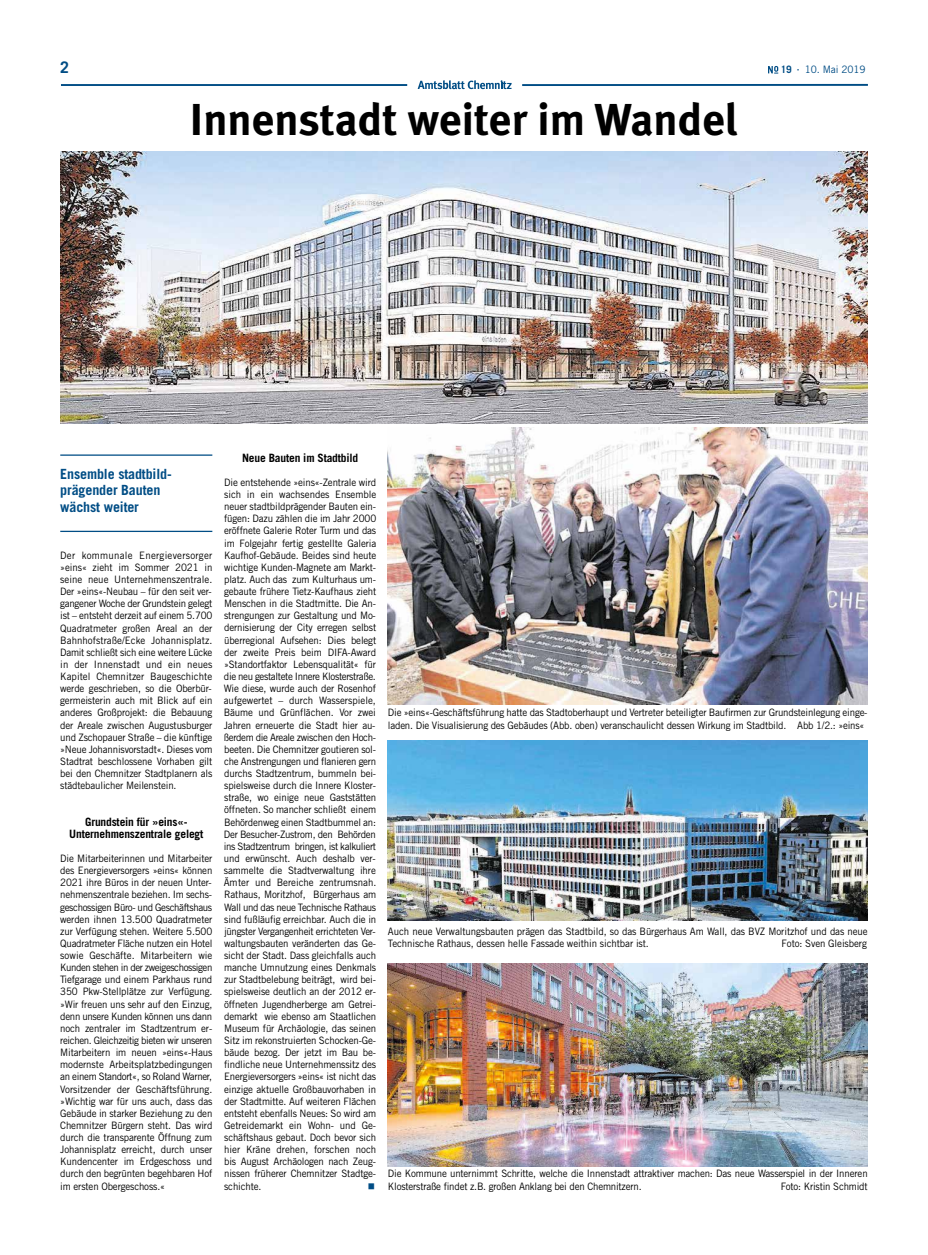
<style>
.page{position:relative;width:928px;height:1255px;background:#fff}
.page>*{position:absolute;margin:0;border:0;box-sizing:border-box;transform-origin:0 0}
.t1{font:700 44.62px "Meta Plus";color:#000}
.t2{font:700 16px "Trade Gothic LT Std";color:#004d85}
.t3{font:700 14px/16.9px "Trade Gothic LT Std";letter-spacing:-.01em;color:#004d85}
.t4{font:700 11.5px/12.1px "Trade Gothic LT Std";letter-spacing:-.015em;color:#000;text-align:center}
.t5{font:10.25px/12.1px "Trade Gothic LT Std";letter-spacing:-.02em;color:#000;text-align:justify;scale:.95 1}
.t6{font:10.25px "Trade Gothic LT Std";letter-spacing:-.01em;color:#004d85}
.t7{font:700 10.25px "Trade Gothic LT Std";color:#004d85}
.t8{font:10.25px "Wingdings";color:#004d85;scale:.94 1}
</style>
<div class="page">
<svg style="left:768px;top:66px;width:10px;height:8px"></svg>
<hr style="left:61px;top:84px;width:346px;height:2px;background:#004d85">
<hr style="left:522px;top:84px;width:345px;height:2px;background:#004d85">
<svg style="left:417px;top:80px;width:94px;height:9px"></svg>
<img style="left:388px;top:427px;width:479px;height:277px">
<hr style="left:60px;top:454px;width:152px;height:2px;background:#004d85">
<hr style="left:60px;top:530px;width:152px;height:2px;background:#004d85">
<img style="left:60px;top:152px;width:807px;height:271px">
<img style="left:388px;top:963px;width:479px;height:203px">
<img style="left:388px;top:740px;width:479px;height:180px">
<h2 class="t2" style="left:60px;top:58px;width:10px">2</h2>
<p class="t7" style="left:780px;top:63px;width:13px">19</p>
<p class="t6" style="left:804px;top:64px;width:62px">10. Mai 2019</p>
<h1 class="t1" style="left:189px;top:93px;width:550px">Innenstadt weiter im Wandel</h1>
<h3 class="t3" style="left:60px;top:465px;width:113px">Ensemble stadtbild&shy;prägender Bauten wächst weiter</h3>
<p class="t5" style="left:60px;top:549px;width:162px">Der kommunale Energieversorger »eins« zieht im Sommer 2021 in seine neue Unternehmenszentrale.<br>Der »eins«-Neubau – für den seit ver&shy;gangener Woche der Grundstein gelegt ist – entsteht derzeit auf einem 5.700<br>Quadratmeter großen Areal an der Bahnhofstraße/Ecke Johannisplatz.<br>Damit schließt sich eine weitere Lücke in der Innenstadt und ein neues Kapitel Chemnitzer Baugeschichte werde geschrieben, so die Oberbür&shy;germeisterin auch mit Blick auf ein anderes Großprojekt: die Bebauung der Areale zwischen Augustusburger und Zschopauer Straße – die künftige »Neue Johannisvorstadt«. Dieses vom Stadtrat beschlossene Vorhaben gilt bei den Chemnitzer Stadtplanern als städtebaulicher Meilenstein.</p>
<p class="t4" style="left:69px;top:815px;width:136px">Grundstein für »eins«-<br>Unternehmenszentrale gelegt</p>
<p class="t5" style="left:60px;top:852px;width:162px">Die Mitarbeiterinnen und Mitarbeiter des Energieversorgers »eins« können 2021 ihre Büros in der neuen Unter&shy;nehmenszentrale beziehen. Im sechs&shy;geschossigen Büro- und Geschäftshaus werden ihnen 13.500 Quadratmeter zur Verfügung stehen. Weitere 5.500<br>Quadratmeter Fläche nutzen ein Hotel sowie Geschäfte. Mitarbeitern wie Kunden stehen in der zweigeschossigen Tiefgarage und einem Parkhaus rund 350 Pkw-Stellplätze zur Verfügung. »Wir freuen uns sehr auf den Einzug, denn unsere Kunden können uns dann noch zentraler im Stadtzentrum er&shy;reichen. Gleichzeitig bieten wir unseren Mitarbeitern im neuen »eins«-Haus modernste Arbeitsplatzbedingungen an einem Standort«, so Roland Warner, Vorsitzender der Geschäftsführung. »Wichtig war für uns auch, dass das Gebäude in starker Beziehung zu den Chemnitzer Bürgern steht. Das wird durch die transparente Öffnung zum Johannisplatz erreicht, durch unser Kundencenter im Erdgeschoss und durch den begrünten begehbaren Hof im ersten Obergeschoss.«</p>
<p class="t4" style="left:242px;top:451px;width:118px">Neue Bauten im Stadtbild</p>
<p class="t5" style="left:224px;top:476px;width:162px">Die entstehende »eins«-Zentrale wird sich in ein wachsendes Ensemble neuer stadtbildprägender Bauten ein&shy;fügen: Dazu zählen die im Jahr 2000 eröffnete Galerie Roter Turm und das im Folgejahr fertig gestellte Galeria Kaufhof-Gebäude. Beides sind heute wichtige Kunden-Magnete am Markt&shy;platz. Auch das zum Kulturhaus um&shy;gebaute frühere Tietz-Kaufhaus zieht Menschen in die Stadtmitte. Die An&shy;strengungen zur Gestaltung und Mo&shy;dernisierung der City erregen selbst überregional Aufsehen: Dies belegt der zweite Preis beim DIFA-Award »Standortfaktor Lebensqualität« für die neu gestaltete Innere Klosterstraße.<br>Wie diese, wurde auch der Rosenhof aufgewertet – durch Wasserspiele, Bäume und Grünflächen. Vor zwei Jahren erneuerte die Stadt hier au&shy;ßerdem die Areale zwischen den Hoch&shy;beeten. Die Chemnitzer goutieren sol&shy;che Anstrengungen und flanieren gern durchs Stadtzentrum, bummeln bei&shy;spielsweise durch die Innere Kloster&shy;straße, wo einige neue Gaststätten öffneten. So mancher schließt einem Behördenweg einen Stadtbummel an:<br>Der Besucher-Zustrom, den Behörden ins Stadtzentrum bringen, ist kalkuliert und erwünscht. Auch deshalb ver&shy;sammelte die Stadtverwaltung ihre Ämter und Bereiche zentrumsnah.<br>Rathaus, Moritzhof, Bürgerhaus am Wall und das neue Technische Rathaus sind fußläufig erreichbar. Auch die in jüngster Vergangenheit errichteten Ver&shy;waltungsbauten veränderten das Ge&shy;sicht der Stadt. Dass gleichfalls auch manche Umnutzung eines Denkmals zur Stadtbelebung beiträgt, wird bei&shy;spielsweise deutlich an der 2012 er&shy;öffneten Jugendherberge am Getrei&shy;demarkt wie ebenso am Staatlichen Museum für Archäologie, das seinen Sitz im rekonstruierten Schocken-Ge&shy;bäude bezog. Der jetzt im Bau be&shy;findliche neue Unternehmenssitz des Energieversorgers »eins« ist nicht das einzige aktuelle Großbauvorhaben in der Stadtmitte. Auf weiteren Flächen entsteht ebenfalls Neues: So wird am Getreidemarkt ein Wohn- und Ge&shy;schäftshaus gebaut. Doch bevor sich hier Kräne drehen, forschen noch bis August Archäologen nach Zeug&shy;nissen früherer Chemnitzer Stadtge&shy;schichte.</p>
<p class="t8" style="left:367px;top:1180px;width:9px">■</p>
<p class="t5" style="left:388px;top:706px;width:506px">Die »eins«-Geschäftsführung hatte das Stadtoberhaupt und Vertreter beteiligter Baufirmen zur Grundsteinlegung einge&shy;laden. Die Visualisierung des Gebäudes (Abb. oben) veranschaulicht dessen Wirkung im Stadtbild. Abb 1/2.: »eins«</p>
<p class="t5" style="left:388px;top:924px;width:506px">Auch neue Verwaltungsbauten prägen das Stadtbild, so das Bürgerhaus Am Wall, das BVZ Moritzhof und das neue<br>Technische Rathaus, dessen helle Fassade weithin sichtbar ist.</p>
<p class="t5" style="left:781px;top:937px;width:91px">Foto: Sven Gleisberg</p>
<p class="t5" style="left:388px;top:1167px;width:506px">Die Kommune unternimmt Schritte, welche die Innenstadt attraktiver machen: Das neue Wasserspiel in der Inneren<br>Klosterstraße findet z.B. großen Anklang bei den Chemnitzern.</p>
<p class="t5" style="left:780px;top:1179px;width:93px">Foto: Kristin Schmidt</p>
</div>
